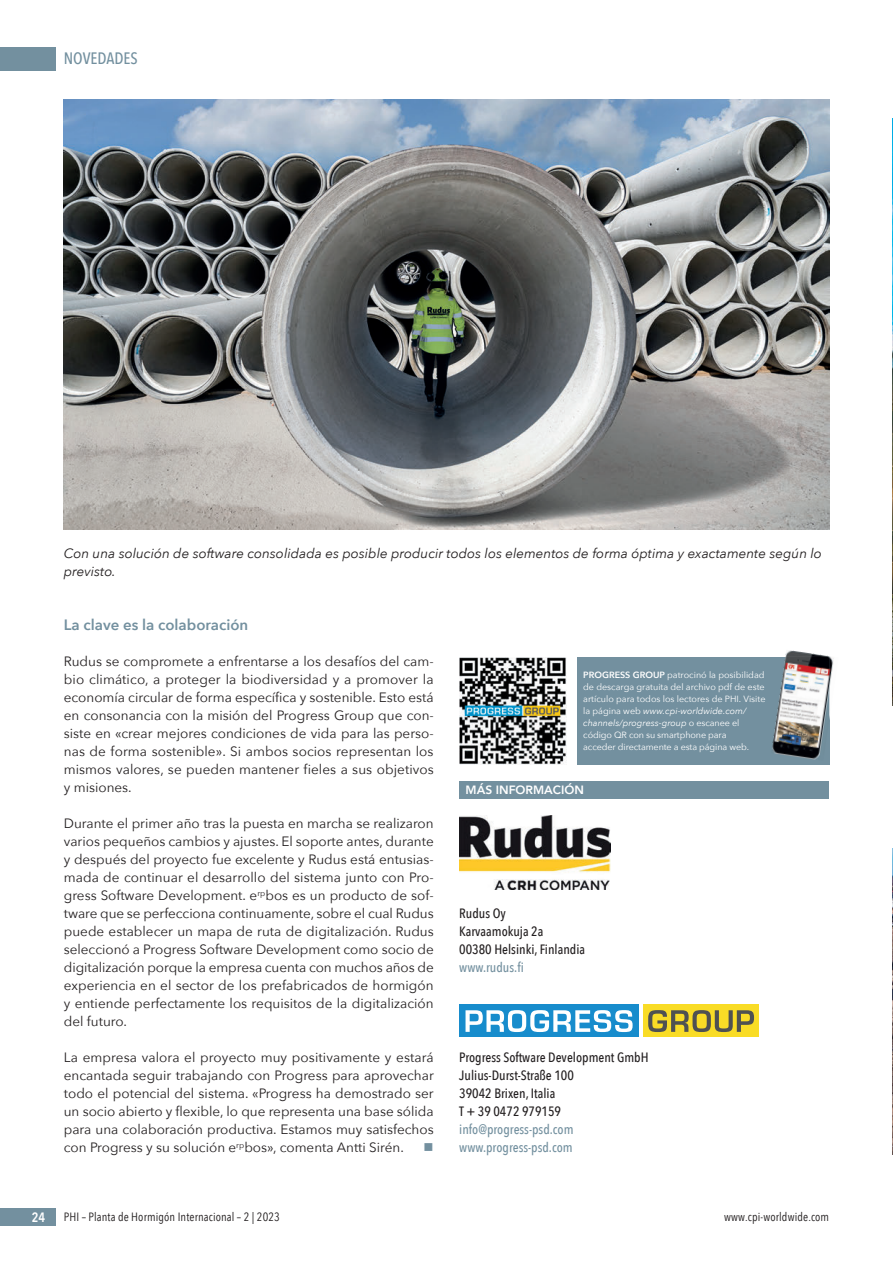
<style>
.page{position:relative;width:893px;height:1263px;background:#fff}
.page>*{position:absolute;margin:0;border:0;box-sizing:border-box;transform-origin:0 0}
.t1{font:500 16.5px "Avenir Next Condensed";color:#73909f}
.t2{font:600 15px "Avenir Next";color:#73909f}
.t3{font:13.5px/18px "Avenir Next";color:#231f20;text-align:justify}
.t4{font:500 13.5px/18px "Avenir Next Condensed";color:#231f20}
.t5{font:italic 13.5px/18px "Avenir Next";color:#231f20}
.t6{font:500 13.5px/18px "Avenir Next Condensed";color:#73909f}
.t7{font:600 13.5px "Avenir Next Condensed";color:#fff}
.t8{font:12px "Avenir Next Condensed";letter-spacing:.01em;color:#231f20}
.t9{font:800 12px "Avenir";color:#fff}
.t10{font:9px/12px "Avenir Next";color:#fff}
.s1{font-weight:600}
.s2{font-style:italic}
</style>
<div class="page">
<div style="left:0;top:47px;width:55px;height:23px;background:#73909f"></div>
<div style="left:0;top:1208px;width:55px;height:18px;background:#73909f"></div>
<div style="left:459px;top:781px;width:370px;height:17px;background:#73909f"></div>
<img style="left:459px;top:816px;width:151px;height:73px">
<img style="left:64px;top:100px;width:765px;height:429px">
<div style="left:459px;top:1004px;width:180px;height:33px;background:#178ccc"></div>
<div style="left:643px;top:1004px;width:116px;height:33px;background:#f9dc26"></div>
<svg style="left:466px;top:1010px;width:167px;height:22px"></svg>
<svg style="left:648px;top:1010px;width:106px;height:22px"></svg>
<div style="left:577px;top:657px;width:252px;height:107px;background:#73909f"></div>
<img style="left:459px;top:657px;width:107px;height:107px">
<img style="left:785px;top:650px;width:49px;height:70px">
<img style="left:772px;top:657px;width:57px;height:103px">
<img style="left:892px;top:119px;width:1px;height:586px">
<img style="left:892px;top:848px;width:1px;height:306px">
<p class="t1" style="left:64px;top:48px;width:75px">NOVEDADES</p>
<p class="t5" style="left:64px;top:545px;width:760px">Con una solución de software consolidada es posible producir todos los elementos de forma óptima y exactamente según lo previsto.</p>
<p class="t2" style="left:64px;top:615px;width:186px">La clave es la colaboración</p>
<p class="t3" style="left:64px;top:653px;width:372px">Rudus se compromete a enfrentarse a los desafíos del cam&shy;bio climático, a proteger la biodiversidad y a promover la economía circular de forma específica y sostenible. Esto está en consonancia con la misión del Progress Group que con&shy;siste en «crear mejores condiciones de vida para las perso&shy;nas de forma sostenible». Si ambos socios representan los mismos valores, se pueden mantener fieles a sus objetivos y misiones.</p>
<p class="t3" style="left:64px;top:815px;width:372px">Durante el primer año tras la puesta en marcha se realizaron varios pequeños cambios y ajustes. El soporte antes, durante y después del proyecto fue excelente y Rudus está entusias&shy;mada de continuar el desarrollo del sistema junto con Pro&shy;gress Software Development. e<sup>rp</sup>bos es un producto de sof&shy;tware que se perfecciona continuamente, sobre el cual Rudus puede establecer un mapa de ruta de digitalización. Rudus seleccionó a Progress Software Development como socio de digitalización porque la empresa cuenta con muchos años de experiencia en el sector de los prefabricados de hormigón y entiende perfectamente los requisitos de la digitalización del futuro.</p>
<p class="t3" style="left:64px;top:1049px;width:372px">La empresa valora el proyecto muy positivamente y estará encantada seguir trabajando con Progress para aprovechar todo el potencial del sistema. «Progress ha demostrado ser un socio abierto y flexible, lo que representa una base sólida para una colaboración productiva. Estamos muy satisfechos con Progress y su solución e<sup>rp</sup>bos», comenta Antti Sirén.</p>
<p class="t10" style="left:583px;top:669px;width:184px"><span class="s1">PROGRESS GROUP</span> patrocinó la posibilidad de descarga gratuita del archivo pdf de este artículo para todos los lectores de PHI. Visite la página web <span class="s2">www.cpi-worldwide.com/ channels/progress-group</span> o escanee el código QR con su smartphone pa ra<br>acceder directamente a esta página web.</p>
<p class="t9" style="left:466px;top:782px;width:120px">MÁS INFORMACIÓN</p>
<p class="t4" style="left:459px;top:905px;width:127px">Rudus Oy<br>Karvaamokuja 2a<br>00380 Helsinki, Finlandia</p>
<p class="t6" style="left:459px;top:959px;width:66px">www.rudus.fi</p>
<p class="t4" style="left:459px;top:1049px;width:191px">Progress Software Development GmbH<br>Julius-Durst-Straße 100<br>39042 Brixen, Italia<br>T + 39 0472 979159</p>
<p class="t6" style="left:459px;top:1121px;width:116px">info@progress-psd.com www.progress-psd.com</p>
<p class="t7" style="left:32px;top:1208px;width:15px">24</p>
<p class="t8" style="left:64px;top:1209px;width:218px">PHI – Planta de Hormigón Internacional – 2 | 2023</p>
<p class="t8" style="left:724px;top:1209px;width:107px">www.cpi-worldwide.com</p>
</div>
